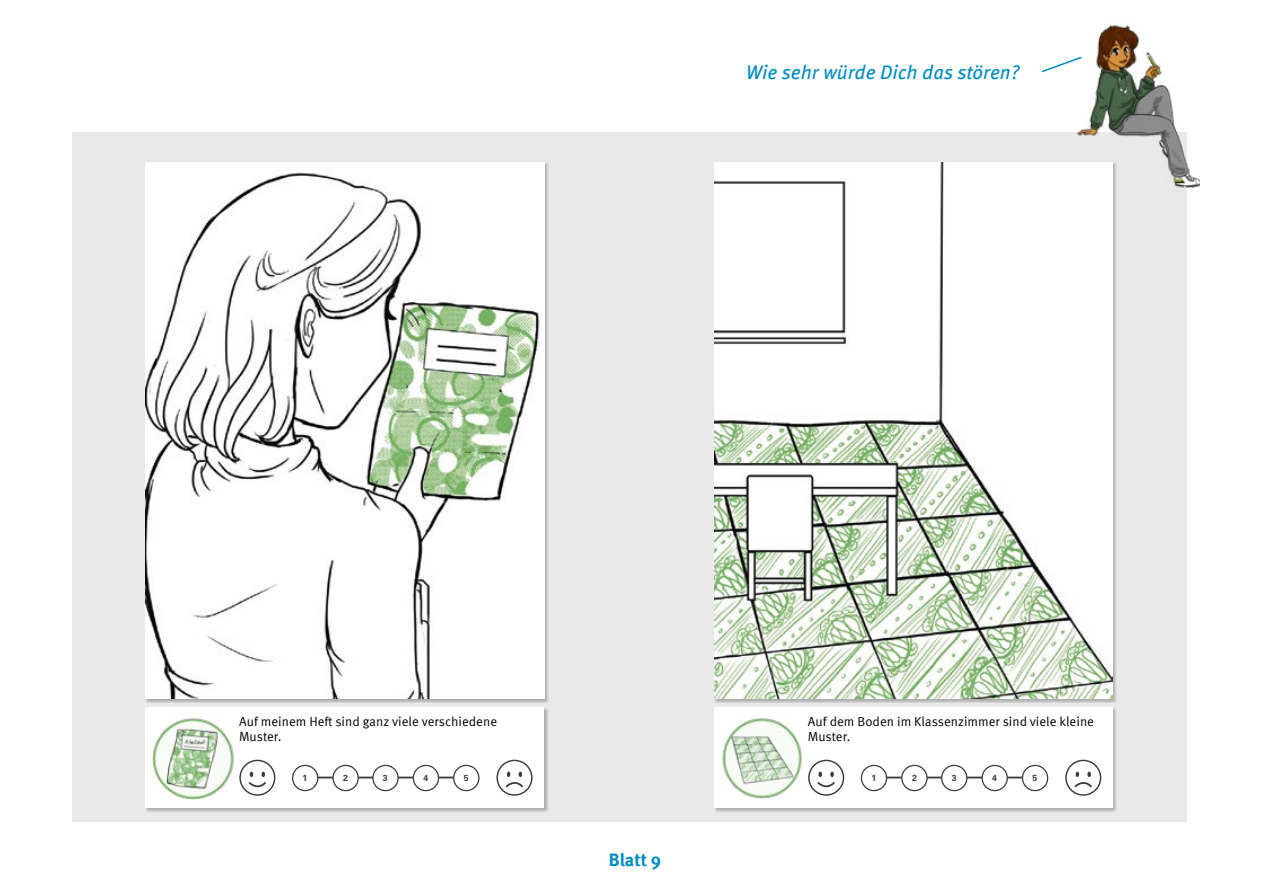
<style>
.page{position:relative;width:1263px;height:893px;background:#fff}
.page>*{position:absolute;margin:0;border:0;box-sizing:border-box;transform-origin:0 0}
.t1{font:italic 19.65px "Meta Pro";color:#008bc5}
.t2{font:700 18px "Meta Pro";color:#008bc5}
.t3{font:13.05px/14.9px "Meta Pro";color:#000}
.t4{font:700 8.7px "Univers";color:#3c3c3b}
</style>
<div class="page">
<div style="left:72px;top:132px;width:557px;height:689px;background:#e9e9e9"></div>
<div style="left:145px;top:707px;width:403px;height:105px;background:#000;opacity:.25"></div>
<div style="left:146px;top:707px;width:398px;height:101px;background:#fff"></div>
<hr style="left:306px;top:777px;width:162px;height:1px;background:#3c3c3b">
<div style="left:293px;top:765px;width:25px;height:26px;background:#fff;border-radius:50%"></div>
<div style="left:292px;top:765px;width:26px;height:26px;border:1px solid #3c3c3b;border-radius:50%"></div>
<div style="left:413px;top:765px;width:25px;height:26px;background:#fff;border-radius:50%"></div>
<div style="left:413px;top:765px;width:26px;height:26px;border:1px solid #3c3c3b;border-radius:50%"></div>
<div style="left:454px;top:765px;width:25px;height:26px;background:#fff;border-radius:50%"></div>
<div style="left:453px;top:765px;width:26px;height:26px;border:1px solid #3c3c3b;border-radius:50%"></div>
<div style="left:333px;top:765px;width:25px;height:26px;background:#fff;border-radius:50%"></div>
<div style="left:332px;top:765px;width:27px;height:26px;border:1px solid #3c3c3b;border-radius:50%"></div>
<div style="left:373px;top:765px;width:25px;height:26px;background:#fff;border-radius:50%"></div>
<div style="left:372px;top:765px;width:27px;height:26px;border:1px solid #3c3c3b;border-radius:50%"></div>
<svg style="left:239px;top:760px;width:36px;height:36px"></svg>
<svg style="left:496px;top:760px;width:36px;height:36px"></svg>
<img style="left:152px;top:718px;width:82px;height:81px">
<img style="left:146px;top:162px;width:398px;height:537px">
<div style="left:629px;top:132px;width:558px;height:689px;background:#e9e9e9"></div>
<div style="left:714px;top:707px;width:403px;height:105px;background:#000;opacity:.25"></div>
<div style="left:715px;top:707px;width:398px;height:101px;background:#fff"></div>
<hr style="left:875px;top:777px;width:161px;height:1px;background:#3c3c3b">
<div style="left:861px;top:765px;width:25px;height:26px;background:#fff;border-radius:50%"></div>
<div style="left:861px;top:765px;width:26px;height:26px;border:1px solid #3c3c3b;border-radius:50%"></div>
<div style="left:982px;top:765px;width:25px;height:26px;background:#fff;border-radius:50%"></div>
<div style="left:981px;top:765px;width:27px;height:26px;border:1px solid #3c3c3b;border-radius:50%"></div>
<div style="left:1022px;top:765px;width:26px;height:26px;background:#fff;border-radius:50%"></div>
<div style="left:1022px;top:765px;width:26px;height:26px;border:1px solid #3c3c3b;border-radius:50%"></div>
<div style="left:902px;top:765px;width:25px;height:26px;background:#fff;border-radius:50%"></div>
<div style="left:901px;top:765px;width:27px;height:26px;border:1px solid #3c3c3b;border-radius:50%"></div>
<div style="left:942px;top:765px;width:25px;height:26px;background:#fff;border-radius:50%"></div>
<div style="left:941px;top:765px;width:26px;height:26px;border:1px solid #3c3c3b;border-radius:50%"></div>
<svg style="left:808px;top:760px;width:36px;height:36px"></svg>
<svg style="left:1065px;top:760px;width:36px;height:36px"></svg>
<img style="left:722px;top:718px;width:80px;height:80px">
<img style="left:715px;top:162px;width:398px;height:537px">
<svg style="left:1042px;top:58px;width:35px;height:15px"></svg>
<img style="left:1077px;top:24px;width:122px;height:167px">
<h1 class="t1" style="left:746px;top:57px;width:275px">Wie sehr würde Dich das stören?</h1>
<p class="t3" style="left:239px;top:714px;width:259px">Auf meinem Heft sind ganz viele verschiedene<br>Muster.</p>
<p class="t4" style="left:303px;top:773px;width:6px">1</p>
<p class="t4" style="left:343px;top:773px;width:6px">2</p>
<p class="t4" style="left:383px;top:773px;width:6px">3</p>
<p class="t4" style="left:423px;top:773px;width:6px">4</p>
<p class="t4" style="left:464px;top:773px;width:6px">5</p>
<h2 class="t2" style="left:609px;top:846px;width:54px">Blatt 9</h2>
<p class="t3" style="left:808px;top:714px;width:288px">Auf dem Boden im Klassenzimmer sind viele kleine<br>Muster.</p>
<p class="t4" style="left:871px;top:773px;width:6px">1</p>
<p class="t4" style="left:912px;top:773px;width:6px">2</p>
<p class="t4" style="left:952px;top:773px;width:6px">3</p>
<p class="t4" style="left:992px;top:773px;width:6px">4</p>
<p class="t4" style="left:1032px;top:773px;width:6px">5</p>
</div>
